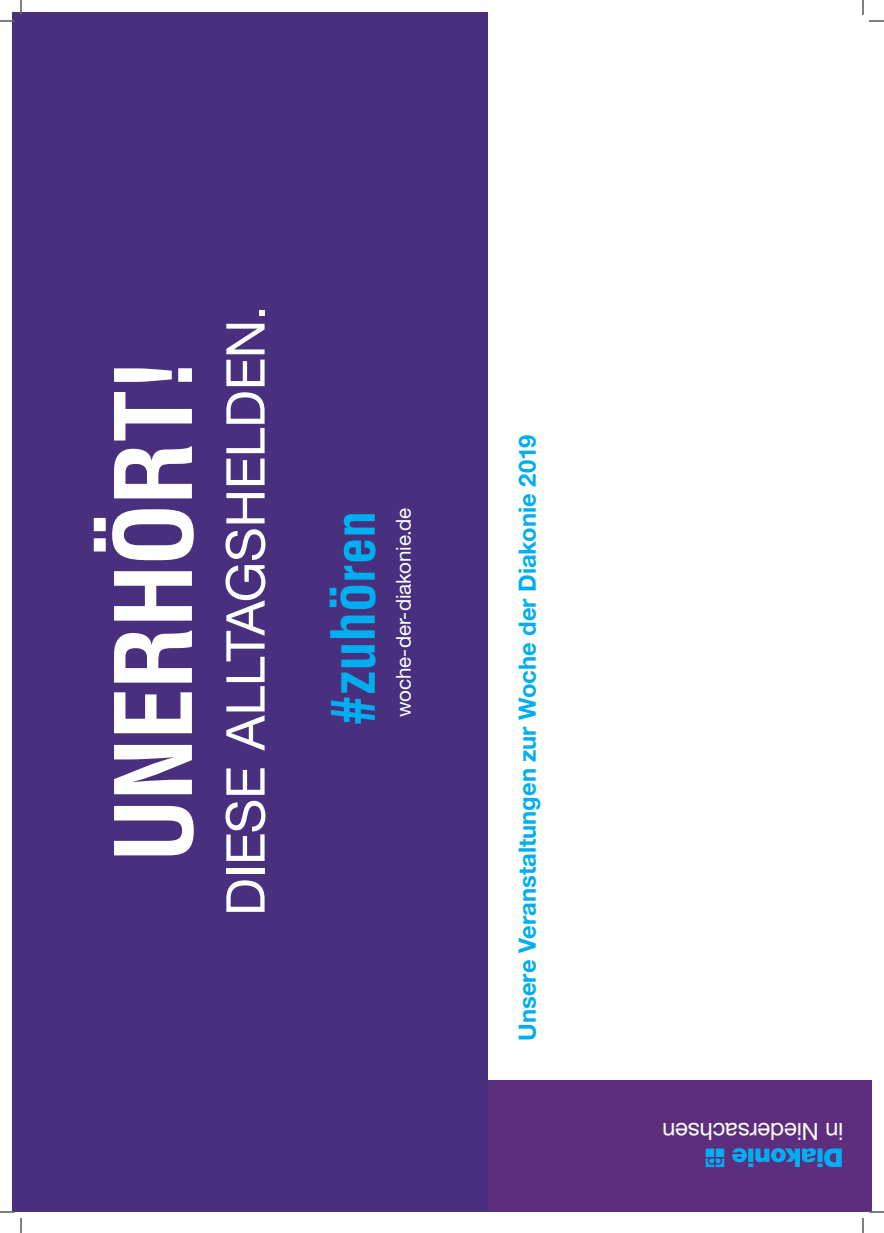
<style>
.page{position:relative;width:884px;height:1233px;background:#fff}
.page>*{position:absolute;margin:0;border:0;box-sizing:border-box;transform-origin:0 0}
.t1{font:53.5px "Helvetica Neue LT Std";letter-spacing:-.005em;color:#fff}
.t2{font:700 23.8px "Helvetica Neue LT Std";color:#00aeef}
.t3{font:23.8px "Helvetica Neue LT Std";letter-spacing:-.01em;color:#fff}
._34_Paginierung_13_5{font:20.6px "Helvetica Neue LT Std";letter-spacing:-.005em;color:#fff}
</style>
<div class="page">
<div style="left:475px;top:1080px;width:396px;height:132px;background:#5e2e7e"></div>
<div style="left:12px;top:12px;width:476px;height:1200px;background:#48307e"></div>
<svg style="left:706px;top:1148px;width:136px;height:19px"></svg>
<svg style="left:94px;top:368px;width:100px;height:487px"></svg>
<svg style="left:330px;top:514px;width:46px;height:209px"></svg>
<svg style="left:0;top:1211px;width:15px;height:1px"></svg>
<svg style="left:869px;top:1211px;width:15px;height:1px"></svg>
<svg style="left:0;top:0;width:22px;height:22px"></svg>
<svg style="left:20px;top:1218px;width:2px;height:15px"></svg>
<svg style="left:862px;top:0;width:22px;height:22px"></svg>
<svg style="left:862px;top:1218px;width:2px;height:15px"></svg>
<p class="t1" style="left:214px;top:916px;width:612px;rotate:-90deg">DIESE ALLTAGSHELDEN.</p>
<p class="_34_Paginierung_13_5" style="left:391px;top:717px;width:211px;rotate:-90deg">woche-der-diakonie.de</p>
<p class="t2" style="left:513px;top:1040px;width:607px;rotate:-90deg">Unsere Veranstaltungen zur Woche der Diakonie 2019</p>
<p class="t3" style="left:843px;top:1146px;width:183px;rotate:-180deg">in Niedersachsen</p>
</div>
